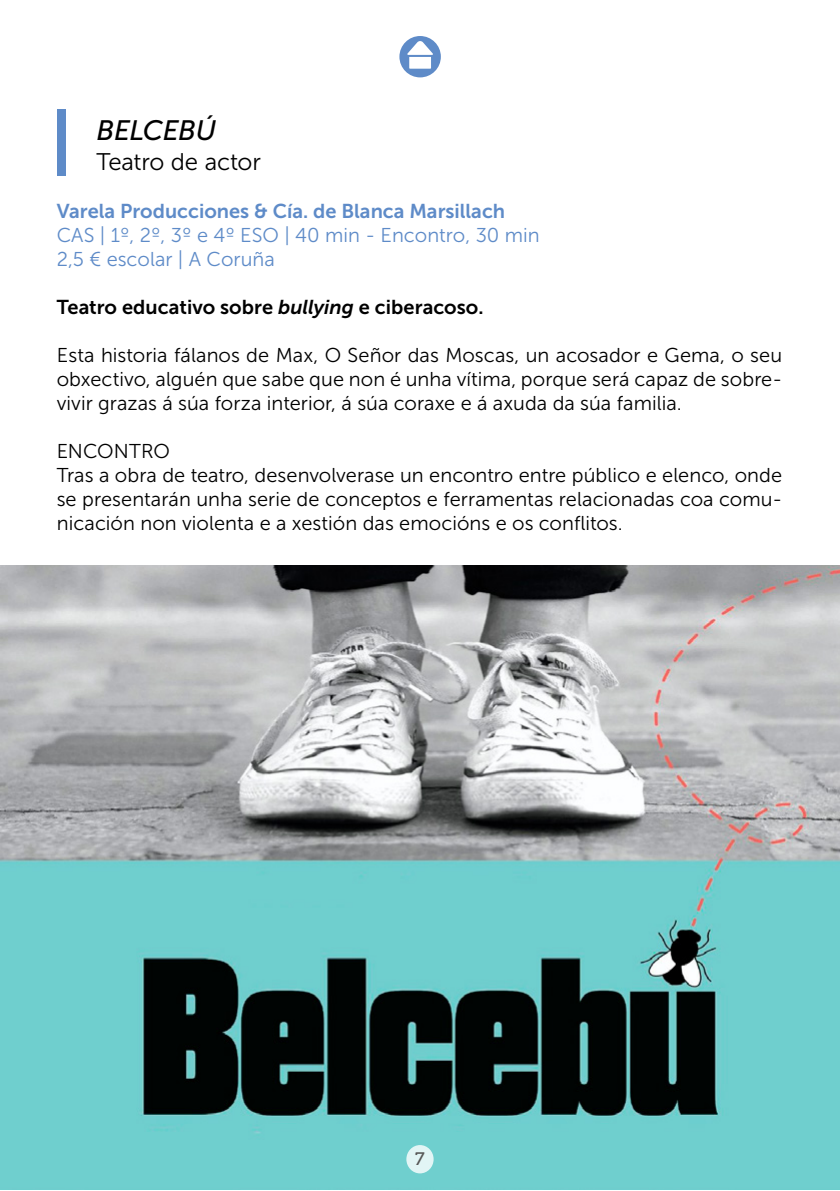
<style>
.page{position:relative;width:840px;height:1191px;background:#fff}
.page>*{position:absolute;margin:0;border:0;box-sizing:border-box;transform-origin:0 0}
.t1{font:italic 28px "Museo Sans 500";letter-spacing:-.02em;color:#000}
.t2{font:24px "Museo Sans 300";letter-spacing:-.01em;color:#000}
.t3{font:20px/24px "Museo Sans 300";letter-spacing:.005em;color:#000;text-align:justify}
.t4{font:20px/24px "Museo Sans 300";color:#5e8bc8}
.t5{font:20px "Museo Sans 700";color:#5e8bc8}
.t6{font:20px "Museo Sans 700";color:#000}
.t7{font:18px "Museo 500";color:#575756}
.s1{font-style:italic}
</style>
<div class="page">
<img style="left:0;top:566px;width:839px;height:623px">
<div style="left:406px;top:1145px;width:27px;height:28px;background:#e2f5f5;border-radius:50%"></div>
<svg style="left:399px;top:36px;width:41px;height:41px"></svg>
<div style="left:57px;top:109px;width:8px;height:66px;background:#5e8bc8"></div>
<h1 class="t1" style="left:96px;top:115px;width:121px">BELCEBÚ</h1>
<p class="t2" style="left:96px;top:149px;width:166px">Teatro de actor</p>
<p class="t5" style="left:57px;top:200px;width:449px">Varela Producciones &amp; Cía. de Blanca Marsillach</p>
<p class="t4" style="left:57px;top:223px;width:484px">CAS | 1º, 2º, 3º e 4º ESO | 40 min - Encontro, 30 min<br>2,5 € escolar | A Coruña</p>
<p class="t6" style="left:57px;top:296px;width:428px">Teatro educativo sobre <span class="s1">bullying</span> e ciberacoso.</p>
<p class="t3" style="left:57px;top:343px;width:726px">Esta historia fálanos de Max, O Señor das Moscas, un acosador e Gema, o seu obxectivo, alguén que sabe que non é unha vítima, porque será capaz de sobre&shy;vivir grazas á súa forza interior, á súa coraxe e á axuda da súa familia.</p>
<p class="t3" style="left:57px;top:439px;width:726px;text-align:left">ENCONTRO<br>Tras a obra de teatro, desenvolverase un encontro entre público e elenco, onde se presentarán unha serie de conceptos e ferramentas relacionadas coa comu&shy;nicación non violenta e a xestión das emocións e os conflitos.</p>
<p class="t7" style="left:415px;top:1148px;width:11px">7</p>
</div>
